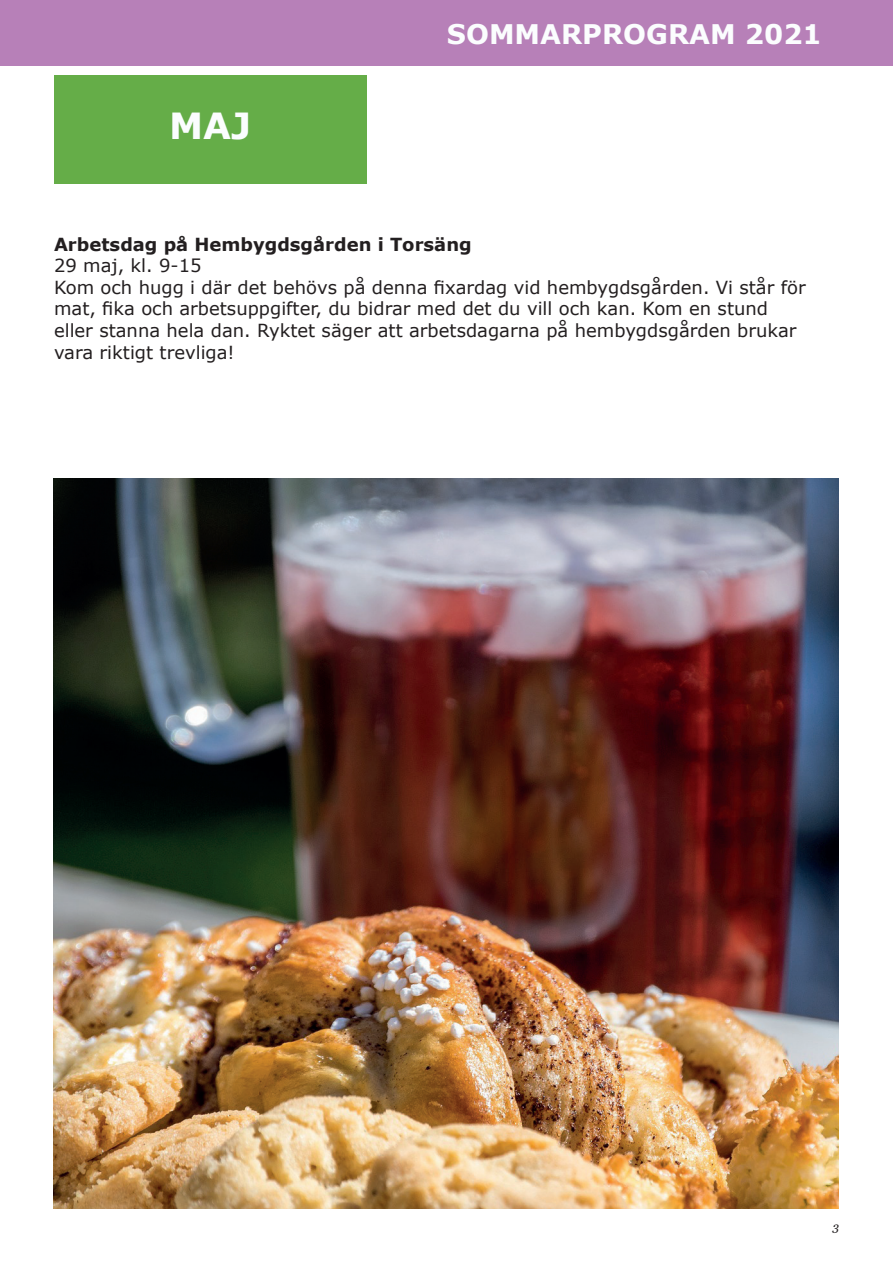
<style>
.page{position:relative;width:893px;height:1263px;background:#fff}
.page>*{position:absolute;margin:0;border:0;box-sizing:border-box;transform-origin:0 0}
.t1{font:700 36px "Verdana";color:#fbfdfe}
.t2{font:700 27px "Verdana";color:#fbfdfe}
.t3{font:18px/21.6px "Verdana";color:#231f20}
.t4{font:700 18px "Verdana";color:#231f20}
.t5{font:italic 12px "Georgia";color:#231f20}
</style>
<div class="page">
<div style="left:0;top:0;width:893px;height:66px;background:#b780b8"></div>
<div style="left:54px;top:75px;width:312px;height:109px;background:#65ad48"></div>
<img style="left:53px;top:478px;width:785px;height:731px">
<h1 class="t1" style="left:169px;top:101px;width:84px">MAJ</h1>
<h2 class="t2" style="left:447px;top:15px;width:376px">SOMMARPROGRAM 2021</h2>
<p class="t4" style="left:54px;top:231px;width:419px">Arbetsdag på Hembygdsgården i Torsäng</p>
<p class="t3" style="left:54px;top:255px;width:753px">29 maj, kl. 9-15<br>Kom och hugg i där det behövs på denna fixardag vid hembygdsgården. Vi står för mat, fika och arbetsuppgifter, du bidrar med det du vill och kan. Kom en stund eller stanna hela dan. Ryktet säger att arbetsdagarna på hembygdsgården brukar vara riktigt trevliga!</p>
<p class="t5" style="left:832px;top:1219px;width:8px">3</p>
</div>
